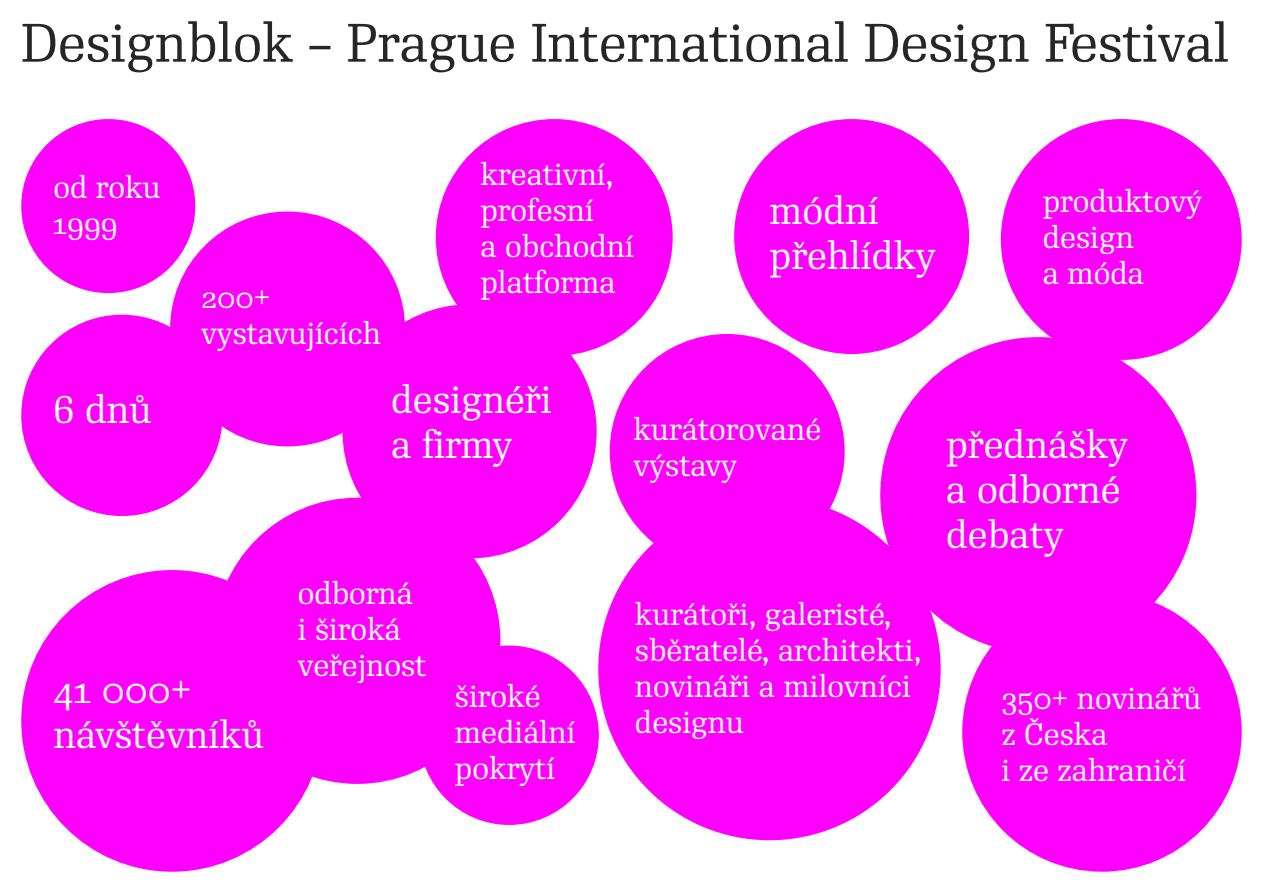
<style>
.page{position:relative;width:1263px;height:893px;background:#fff}
.page>*{position:absolute;margin:0;border:0;box-sizing:border-box;transform-origin:0 0}
.t1{font:52.5px "Re Public Std";color:#272627}
.t2{font:37.5px/45px "Re Public Std";color:#fff}
.t3{font:30px/36px "Re Public Std";color:#fff}
</style>
<div class="page">
<div style="left:21px;top:119px;width:174px;height:174px;background:#f0f;border-radius:50%"></div>
<div style="left:21px;top:315px;width:202px;height:201px;background:#f0f;border-radius:50%"></div>
<div style="left:170px;top:212px;width:235px;height:234px;background:#f0f;border-radius:50%"></div>
<div style="left:436px;top:119px;width:237px;height:237px;background:#f0f;border-radius:50%"></div>
<div style="left:342px;top:304px;width:255px;height:254px;background:#f0f;border-radius:50%"></div>
<div style="left:214px;top:498px;width:286px;height:286px;background:#f0f;border-radius:50%"></div>
<div style="left:21px;top:570px;width:302px;height:302px;background:#f0f;border-radius:50%"></div>
<div style="left:598px;top:498px;width:343px;height:342px;background:#f0f;border-radius:50%"></div>
<div style="left:610px;top:334px;width:235px;height:235px;background:#f0f;border-radius:50%"></div>
<div style="left:880px;top:337px;width:316px;height:316px;background:#f0f;border-radius:50%"></div>
<div style="left:419px;top:645px;width:180px;height:180px;background:#f0f;border-radius:50%"></div>
<div style="left:962px;top:592px;width:280px;height:280px;background:#f0f;border-radius:50%"></div>
<div style="left:734px;top:119px;width:235px;height:235px;background:#f0f;border-radius:50%"></div>
<div style="left:1001px;top:119px;width:241px;height:241px;background:#f0f;border-radius:50%"></div>
<h1 class="t1" style="left:21px;top:21px;width:1209px">Designblok – Prague International Design Festival</h1>
<p class="t3" style="left:53px;top:171px;width:109px">od roku<br>1999</p>
<p class="t3" style="left:201px;top:282px;width:182px">200+ vystavujících</p>
<p class="t3" style="left:480px;top:159px;width:155px">kreativní, profesní<br>a obchodní platforma</p>
<p class="t2" style="left:770px;top:192px;width:167px">módní přehlídky</p>
<p class="t3" style="left:1043px;top:186px;width:161px">produktový design<br>a móda</p>
<p class="t2" style="left:53px;top:390px;width:100px">6 dnů</p>
<p class="t2" style="left:391px;top:381px;width:162px">designéři a firmy</p>
<p class="t2" style="left:53px;top:670px;width:212px">41 000+ návštěvníků</p>
<p class="t3" style="left:298px;top:578px;width:130px">odborná i široká veřejnost</p>
<p class="t3" style="left:455px;top:680px;width:122px">široké mediální pokrytí</p>
<p class="t3" style="left:634px;top:414px;width:189px">kurátorované výstavy</p>
<p class="t3" style="left:635px;top:598px;width:288px">kurátoři, galeristé, sběratelé, architekti, novináři a milovníci designu</p>
<p class="t2" style="left:946px;top:425px;width:183px">přednášky a odborné debaty</p>
<p class="t3" style="left:1001px;top:683px;width:201px">350+ novinářů z Česka<br>i ze zahraničí</p>
</div>
